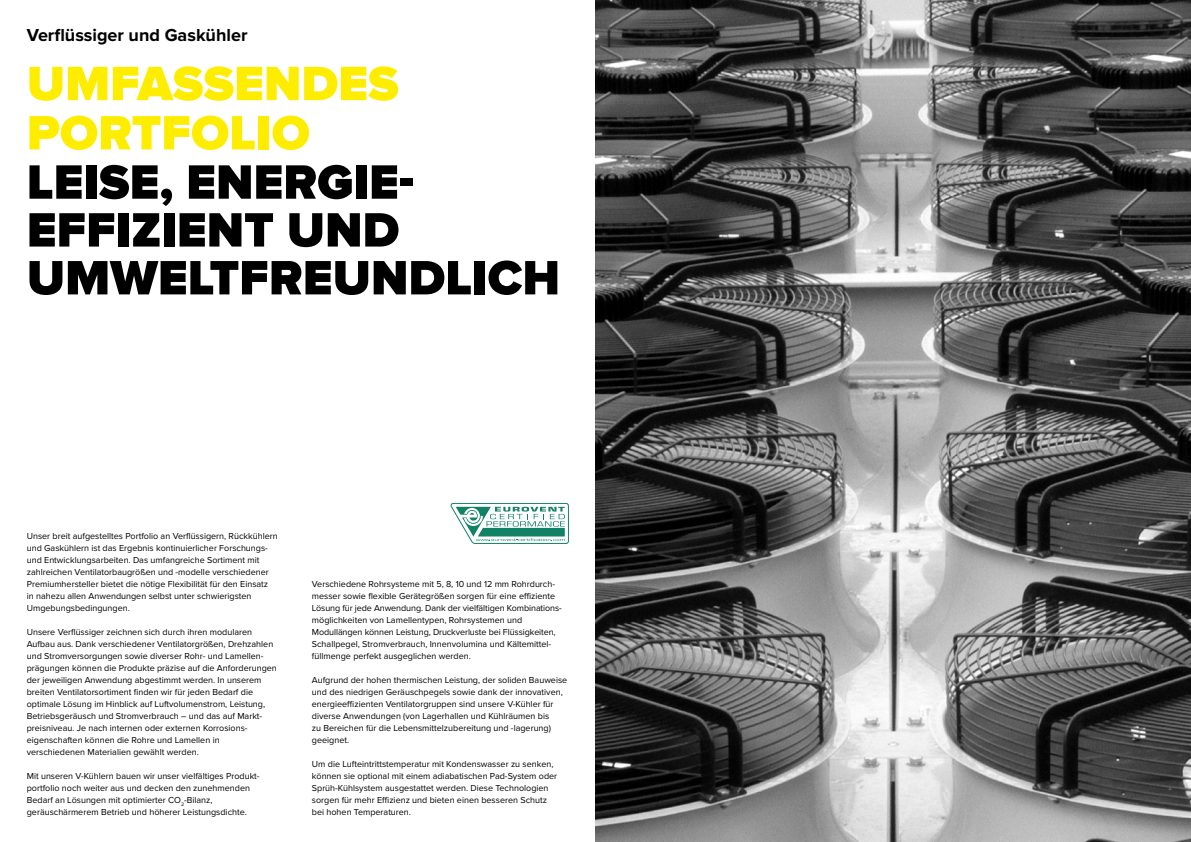
<style>
.page{position:relative;width:1191px;height:842px;background:#fff}
.page>*{position:absolute;margin:0;border:0;box-sizing:border-box;transform-origin:0 0}
.t1{font:900 50px/47.9px "Proxima Nova";color:#000}
.t2{font:900 50px/49.2px "Proxima Nova";color:#ffed00}
.t3{font:700 18px "Proxima Nova";color:#000}
.t4{font:9px/12px "Proxima Nova";color:#000}
</style>
<div class="page">
<img style="left:595px;top:0;width:596px;height:842px">
<svg style="left:451px;top:503px;width:117px;height:41px"></svg>
<h2 class="t3" style="left:27px;top:25px;width:222px">Verflüssiger und Gaskühler</h2>
<h1 class="t2" style="left:27px;top:60px;width:373px">UMFASSENDES<br>PORTFOLIO</h1>
<h1 class="t1" style="left:27px;top:160px;width:535px">LEISE, ENERGIE-<br>EFFIZIENT UND<br>UMWELTFREUNDLICH</h1>
<p class="t4" style="left:27px;top:530px;width:252px">Unser breit aufgestelltes Portfolio an Verflüssigern, Rückkühlern und Gaskühlern ist das Ergebnis kontinuierlicher Forschungs&shy;und Entwicklungsarbeiten. Das umfangreiche Sortiment mit zahlreichen Ventilatorbaugrößen und -modelle verschiedener Premiumhersteller bietet die nötige Flexibilität für den Einsatz<br>in nahezu allen Anwendungen selbst unter schwierigsten Umgebungsbedingungen.</p>
<p class="t4" style="left:27px;top:626px;width:251px">Unsere Verflüssiger zeichnen sich durch ihren modularen Aufbau aus. Dank verschiedener Ventilatorgrößen, Drehzahlen und Stromversorgungen sowie diverser Rohr- und Lamellen&shy;prägungen können die Produkte präzise auf die Anforderungen der jeweiligen Anwendung abgestimmt werden. In unserem breiten Ventilatorsortiment finden wir für jeden Bedarf die optimale Lösung im Hinblick auf Luftvolumenstrom, Leistung, Betriebsgeräusch und Stromverbrauch – und das auf Markt&shy;preisniveau. Je nach internen oder externen Korrosions&shy;eigenschaften können die Rohre und Lamellen in verschiedenen Materialien gewählt werden.</p>
<p class="t4" style="left:27px;top:770px;width:234px">Mit unseren V-Kühlern bauen wir unser vielfältiges Produkt&shy;portfolio noch weiter aus und decken den zunehmenden Bedarf an Lösungen mit optimierter CO<sub>2</sub>-Bilanz, geräuschärmerem Betrieb und höherer Leistungsdichte.</p>
<p class="t4" style="left:312px;top:578px;width:251px">Verschiedene Rohrsysteme mit 5, 8, 10 und 12 mm Rohrdurch&shy;messer sowie flexible Gerätegrößen sorgen für eine effiziente Lösung für jede Anwendung. Dank der vielfältigen Kombinations&shy;möglichkeiten von Lamellentypen, Rohrsystemen und Modullängen können Leistung, Druckverluste bei Flüssigkeiten, Schallpegel, Stromverbrauch, Innenvolumina und Kältemittel&shy;füllmenge perfekt ausgeglichen werden.</p>
<p class="t4" style="left:312px;top:674px;width:257px">Aufgrund der hohen thermischen Leistung, der soliden Bauweise und des niedrigen Geräuschpegels sowie dank der innovativen, energieeffizienten Ventilatorgruppen sind unsere V-Kühler für diverse Anwendungen (von Lagerhallen und Kühlräumen bis<br>zu Bereichen für die Lebensmittelzubereitung und -lagerung) geeignet.</p>
<p class="t4" style="left:312px;top:758px;width:247px">Um die Lufteintrittstemperatur mit Kondenswasser zu senken, können sie optional mit einem adiabatischen Pad-System oder Sprüh-Kühlsystem ausgestattet werden. Diese Technologien sorgen für mehr Effizienz und bieten einen besseren Schutz bei hohen Temperaturen.</p>
</div>
